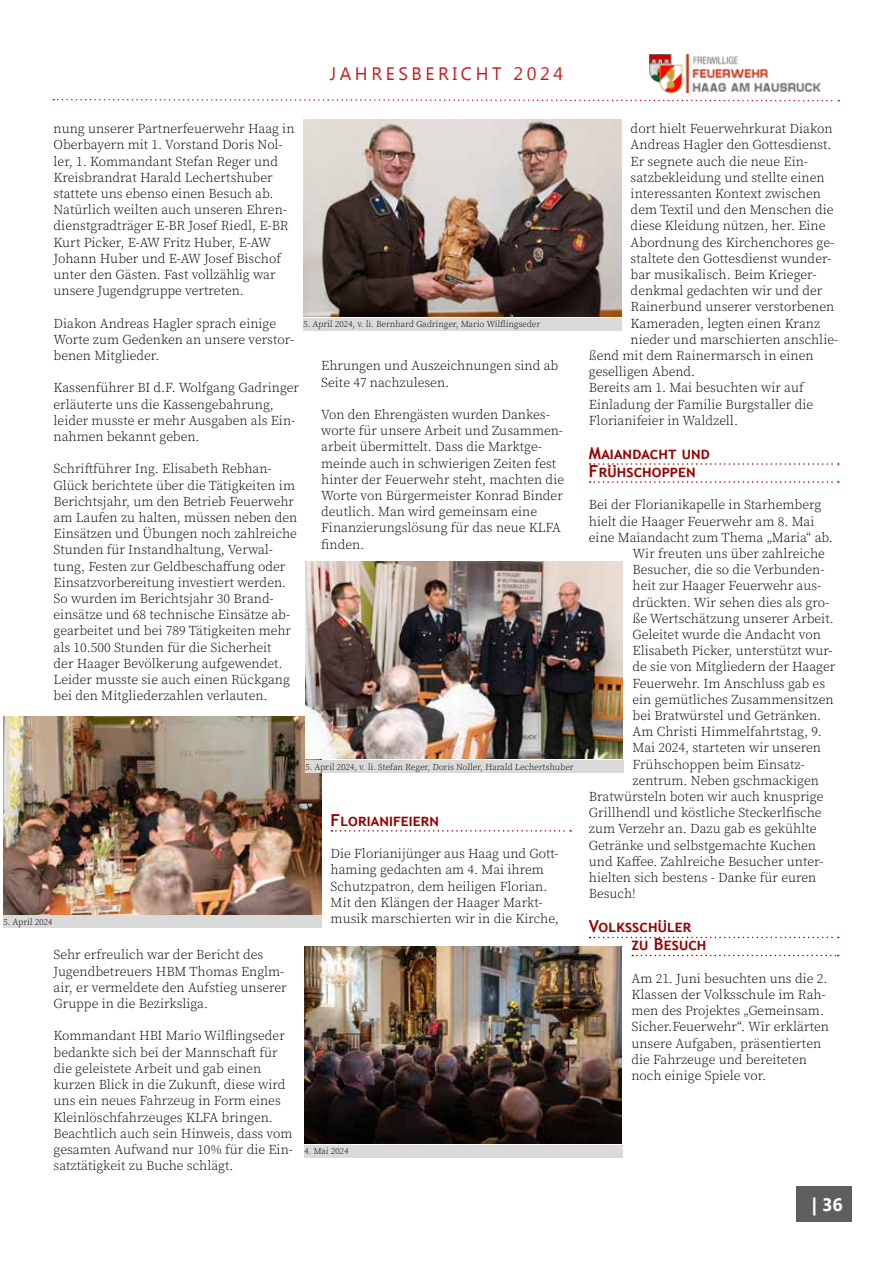
<style>
.page{position:relative;width:893px;height:1263px;background:#fff}
.page>*{position:absolute;margin:0;border:0;box-sizing:border-box;transform-origin:0 0}
.t1{font:18px "Myanmar Text";letter-spacing:.2em;color:#cd1719}
.t2{font:700 18px "Myanmar Text";color:#fff}
.t3{font:700 16.5px/18px "Trebuchet MS";letter-spacing:.01em;color:#900}
.t4{font:300 13.5px/16.2px "Source Serif Pro";color:#000}
.t5{font:300 9px "Source Serif Pro";color:#000}
</style>
<div class="page">
<img style="left:303px;top:119px;width:318px;height:198px">
<div style="left:303px;top:318px;width:319px;height:12px;background:#dadada"></div>
<img style="left:3px;top:716px;width:318px;height:198px">
<div style="left:3px;top:915px;width:319px;height:13px;background:#dadada"></div>
<img style="left:305px;top:561px;width:318px;height:198px">
<div style="left:305px;top:760px;width:319px;height:13px;background:#dadada"></div>
<img style="left:304px;top:946px;width:318px;height:198px">
<div style="left:304px;top:1145px;width:319px;height:12px;background:#dadada"></div>
<div style="left:797px;top:1185px;width:55px;height:36px;background:#5e5e5e"></div>
<svg style="left:53px;top:98px;width:786px;height:4px"></svg>
<img style="left:649px;top:54px;width:172px;height:38px">
<svg style="left:331px;top:830px;width:240px;height:1px"></svg>
<svg style="left:590px;top:463px;width:249px;height:2px"></svg>
<svg style="left:590px;top:481px;width:249px;height:2px"></svg>
<svg style="left:590px;top:937px;width:249px;height:1px"></svg>
<svg style="left:632px;top:955px;width:207px;height:1px"></svg>
<h1 class="t1" style="left:330px;top:64px;width:235px">JAHRESBERICHT 2024</h1>
<p class="t4" style="left:54px;top:121px;width:242px">nung unserer Partnerfeuerwehr Haag in Oberbayern mit 1. Vorstand Doris Nol&shy;ler, 1. Kommandant Stefan Reger und Kreisbrandrat Harald Lechertshuber stattete uns ebenso einen Besuch ab.<br>Natürlich weilten auch unseren Ehren&shy;dienstgradträger E-BR Josef Riedl, E-BR Kurt Picker, E-AW Fritz Huber, E-AW Johann Huber und E-AW Josef Bischof unter den Gästen. Fast vollzählig war unsere Jugendgruppe vertreten.</p>
<p class="t4" style="left:54px;top:315px;width:242px">Diakon Andreas Hagler sprach einige<br>Worte zum Gedenken an unsere verstor&shy;benen Mitglieder.</p>
<p class="t4" style="left:54px;top:380px;width:247px">Kassenführer BI d.F. Wolfgang Gadringer erläuterte uns die Kassengebahrung, leider musste er mehr Ausgaben als Ein&shy;nahmen bekannt geben.</p>
<p class="t4" style="left:54px;top:461px;width:245px">Schriftführer Ing. Elisabeth Rebhan-Glück berichtete über die Tätigkeiten im Berichtsjahr, um den Betrieb Feuerwehr am Laufen zu halten, müssen neben den Einsätzen und Übungen noch zahlreiche Stunden für Instandhaltung, Verwal&shy;tung, Festen zur Geldbeschaffung oder Einsatzvorbereitung investiert werden.<br>So wurden im Berichtsjahr 30 Brand&shy;einsätze und 68 technische Einsätze ab&shy;gearbeitet und bei 789 Tätigkeiten mehr als 10.500 Stunden für die Sicherheit<br>der Haager Bevölkerung aufgewendet.<br>Leider musste sie auch einen Rückgang bei den Mitgliederzahlen verlauten.</p>
<p class="t5" style="left:303px;top:319px;width:239px">5. April 2024, v. li. Bernhard Gadringer, Mario Wilflingseder</p>
<p class="t4" style="left:321px;top:358px;width:239px">Ehrungen und Auszeichnungen sind ab<br>Seite 47 nachzulesen.</p>
<p class="t4" style="left:321px;top:407px;width:244px">Von den Ehrengästen wurden Dankes&shy;worte für unsere Arbeit und Zusammen&shy;arbeit übermittelt. Dass die Marktge&shy;meinde auch in schwierigen Zeiten fest hinter der Feuerwehr steht, machten die Worte von Bürgermeister Konrad Binder deutlich. Man wird gemeinsam eine Finanzierungslösung für das neue KLFA finden.</p>
<p class="t5" style="left:305px;top:761px;width:271px">5. April 2024, v. li. Stefan Reger, Doris Noller, Harald Lechertshuber</p>
<p class="t5" style="left:3px;top:916px;width:51px">5. April 2024</p>
<p class="t4" style="left:54px;top:947px;width:235px">Sehr erfreulich war der Bericht des Jugendbetreuers HBM Thomas Englm&shy;air, er vermeldete den Aufstieg unserer Gruppe in die Bezirksliga.</p>
<p class="t4" style="left:54px;top:1028px;width:241px">Kommandant HBI Mario Wilflingseder bedankte sich bei der Mannschaft für die geleistete Arbeit und gab einen kurzen Blick in die Zukunft, diese wird uns ein neues Fahrzeug in Form eines Kleinlöschfahrzeuges KLFA bringen.<br>Beachtlich auch sein Hinweis, dass vom gesamten Aufwand nur 10% für die Ein&shy;satztätigkeit zu Buche schlägt.</p>
<p class="t3" style="left:331px;top:811px;width:110px">Florianifeiern</p>
<p class="t4" style="left:331px;top:846px;width:230px">Die Florianijünger aus Haag und Gott&shy;haming gedachten am 4. Mai ihrem Schutzpatron, dem heiligen Florian.<br>Mit den Klängen der Haager Markt&shy;musik marschierten wir in die Kirche,</p>
<p class="t5" style="left:304px;top:1146px;width:47px">4. Mai 2024</p>
<p class="t4" style="left:631px;top:121px;width:203px">dort hielt Feuerwehrkurat Diakon</p>
<p class="t4" style="left:631px;top:137px;width:202px">Andreas Hagler den Gottesdienst.</p>
<p class="t4" style="left:631px;top:153px;width:179px">Er segnete auch die neue Ein-</p>
<p class="t4" style="left:631px;top:169px;width:196px">satzbekleidung und stellte einen</p>
<p class="t4" style="left:631px;top:186px;width:192px">interessanten Kontext zwischen</p>
<p class="t4" style="left:631px;top:202px;width:204px">dem Textil und den Menschen die</p>
<p class="t4" style="left:631px;top:218px;width:196px">diese Kleidung nützen, her. Eine</p>
<p class="t4" style="left:631px;top:234px;width:205px">Abordnung des Kirchenchores ge-</p>
<p class="t4" style="left:631px;top:250px;width:202px">staltete den Gottesdienst wunder-</p>
<p class="t4" style="left:631px;top:267px;width:187px">bar musikalisch. Beim Krieger-</p>
<p class="t4" style="left:631px;top:283px;width:193px">denkmal gedachten wir und der</p>
<p class="t4" style="left:631px;top:299px;width:205px">Rainerbund unserer verstorbenen</p>
<p class="t4" style="left:631px;top:315px;width:191px">Kameraden, legten einen Kranz</p>
<p class="t4" style="left:631px;top:331px;width:209px">nieder und marschierten anschlie-</p>
<p class="t4" style="left:589px;top:348px;width:226px">ßend mit dem Rainermarsch in einen</p>
<p class="t4" style="left:589px;top:364px;width:108px">geselligen Abend.</p>
<p class="t4" style="left:589px;top:380px;width:216px">Bereits am 1. Mai besuchten wir auf</p>
<p class="t4" style="left:589px;top:396px;width:226px">Einladung der Familie Burgstaller die</p>
<p class="t4" style="left:589px;top:412px;width:151px">Florianifeier in Waldzell.</p>
<p class="t3" style="left:589px;top:444px;width:123px">Maiandacht und<br>Frühschoppen</p>
<p class="t4" style="left:589px;top:497px;width:234px">Bei der Florianikapelle in Starhemberg</p>
<p class="t4" style="left:589px;top:513px;width:227px">hielt die Haager Feuerwehr am 8. Mai</p>
<p class="t4" style="left:589px;top:529px;width:246px">eine Maiandacht zum Thema „Maria“ ab.</p>
<p class="t4" style="left:632px;top:546px;width:194px">Wir freuten uns über zahlreiche</p>
<p class="t4" style="left:632px;top:562px;width:193px">Besucher, die so die Verbunden-</p>
<p class="t4" style="left:632px;top:578px;width:190px">heit zur Haager Feuerwehr aus-</p>
<p class="t4" style="left:632px;top:594px;width:198px">drückten. Wir sehen dies als gro-</p>
<p class="t4" style="left:632px;top:610px;width:203px">ße Wertschätzung unserer Arbeit.</p>
<p class="t4" style="left:632px;top:627px;width:190px">Geleitet wurde die Andacht von</p>
<p class="t4" style="left:632px;top:643px;width:202px">Elisabeth Picker, unterstützt wur-</p>
<p class="t4" style="left:632px;top:659px;width:204px">de sie von Mitgliedern der Haager</p>
<p class="t4" style="left:632px;top:675px;width:194px">Feuerwehr. Im Anschluss gab es</p>
<p class="t4" style="left:632px;top:691px;width:203px">ein gemütliches Zusammensitzen</p>
<p class="t4" style="left:632px;top:708px;width:190px">bei Bratwürstel und Getränken.</p>
<p class="t4" style="left:632px;top:724px;width:191px">Am Christi Himmelfahrtstag, 9.</p>
<p class="t4" style="left:632px;top:740px;width:190px">Mai 2024, starteten wir unseren</p>
<p class="t4" style="left:632px;top:756px;width:174px">Frühschoppen beim Einsatz-</p>
<p class="t4" style="left:632px;top:772px;width:188px">zentrum. Neben gschmackigen</p>
<p class="t4" style="left:589px;top:789px;width:236px">Bratwürsteln boten wir auch knusprige</p>
<p class="t4" style="left:589px;top:805px;width:234px">Grillhendl und köstliche Steckerlfische</p>
<p class="t4" style="left:589px;top:821px;width:229px">zum Verzehr an. Dazu gab es gekühlte</p>
<p class="t4" style="left:589px;top:837px;width:229px">Getränke und selbstgemachte Kuchen</p>
<p class="t4" style="left:589px;top:853px;width:236px">und Kaffee. Zahlreiche Besucher unter-</p>
<p class="t4" style="left:589px;top:870px;width:229px">hielten sich bestens - Danke für euren</p>
<p class="t4" style="left:589px;top:886px;width:48px">Besuch!</p>
<p class="t3" style="left:631px;top:917px;width:76px;text-indent:-43px">Volksschüler zu Besuch</p>
<p class="t4" style="left:631px;top:970px;width:199px">Am 21. Juni besuchten uns die 2.<br>Klassen der Volksschule im Rah&shy;men des Projektes „Gemeinsam.<br>Sicher.Feuerwehr“. Wir erklärten unsere Aufgaben, präsentierten die Fahrzeuge und bereiteten noch einige Spiele vor.</p>
<h1 class="t2" style="left:811px;top:1194px;width:33px">| 36</h1>
</div>
